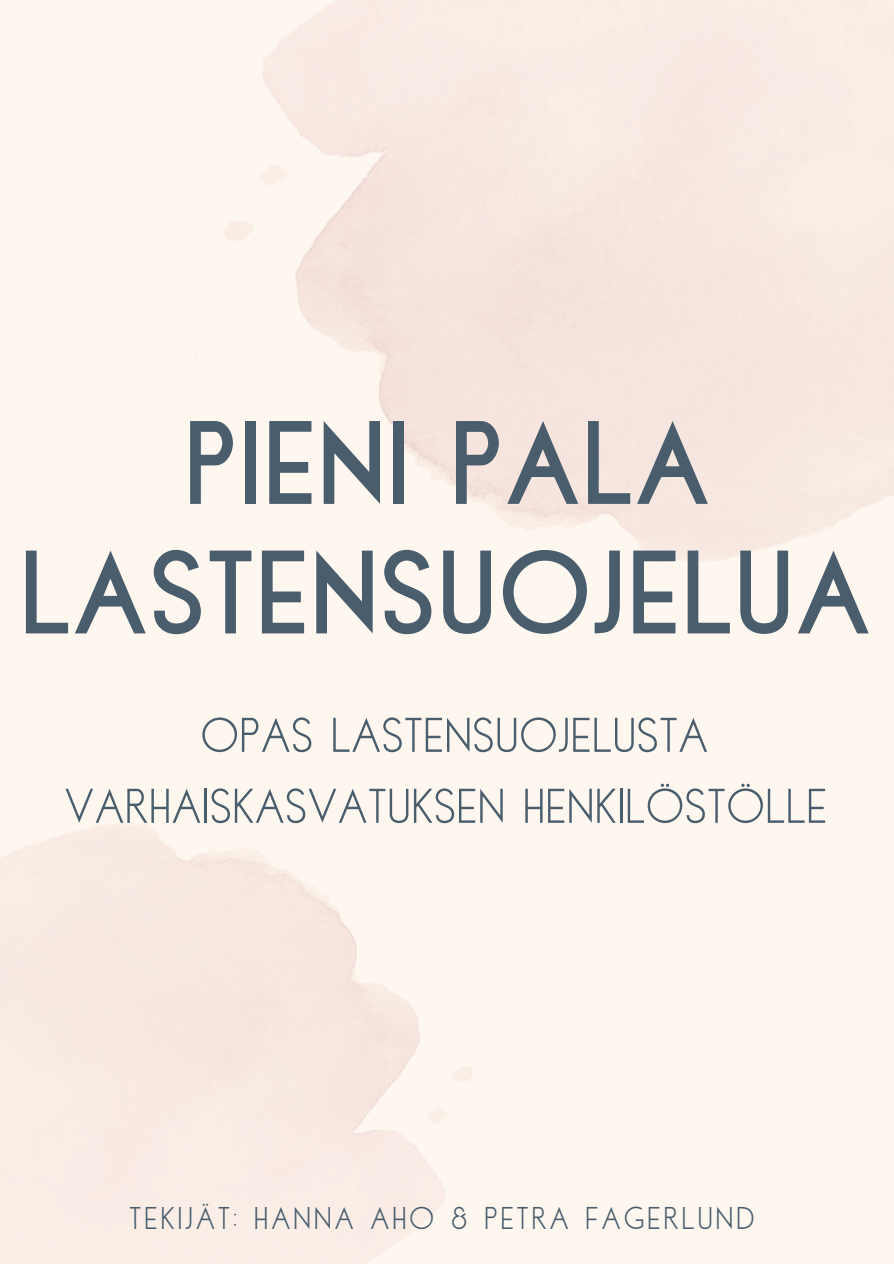
<style>
.page{position:relative;width:894px;height:1264px;background:#fff}
.page>*{position:absolute;margin:0;border:0;box-sizing:border-box;transform-origin:0 0}
.t1{font:700 124.35px/129.4px "Sinclaire";color:#4a5d6d;text-align:center}
.t2{font:51px/70.9px "Sinclaire";color:#4a5d6d;text-align:center}
.t3{font:33px "Sinclaire";letter-spacing:.075em;color:#4a5d6d}
</style>
<div class="page">
<div style="left:0;top:0;width:893px;height:1263px;background:linear-gradient(to right,#fbf2eb,#faf0e9)"></div>
<p class="t1" style="left:19px;top:399px;width:853px">PIENI PALA<br>LASTENSUOJELUA</p>
<p class="t2" style="left:64px;top:699px;width:764px">OPAS LASTENSUOJELUSTA<br>VARHAISKASVATUKSEN HENKILÖSTÖLLE</p>
<p class="t3" style="left:129px;top:1201px;width:626px">TEKIJÄT: HANNA AHO &amp; PETRA FAGERLUND</p>
</div>
